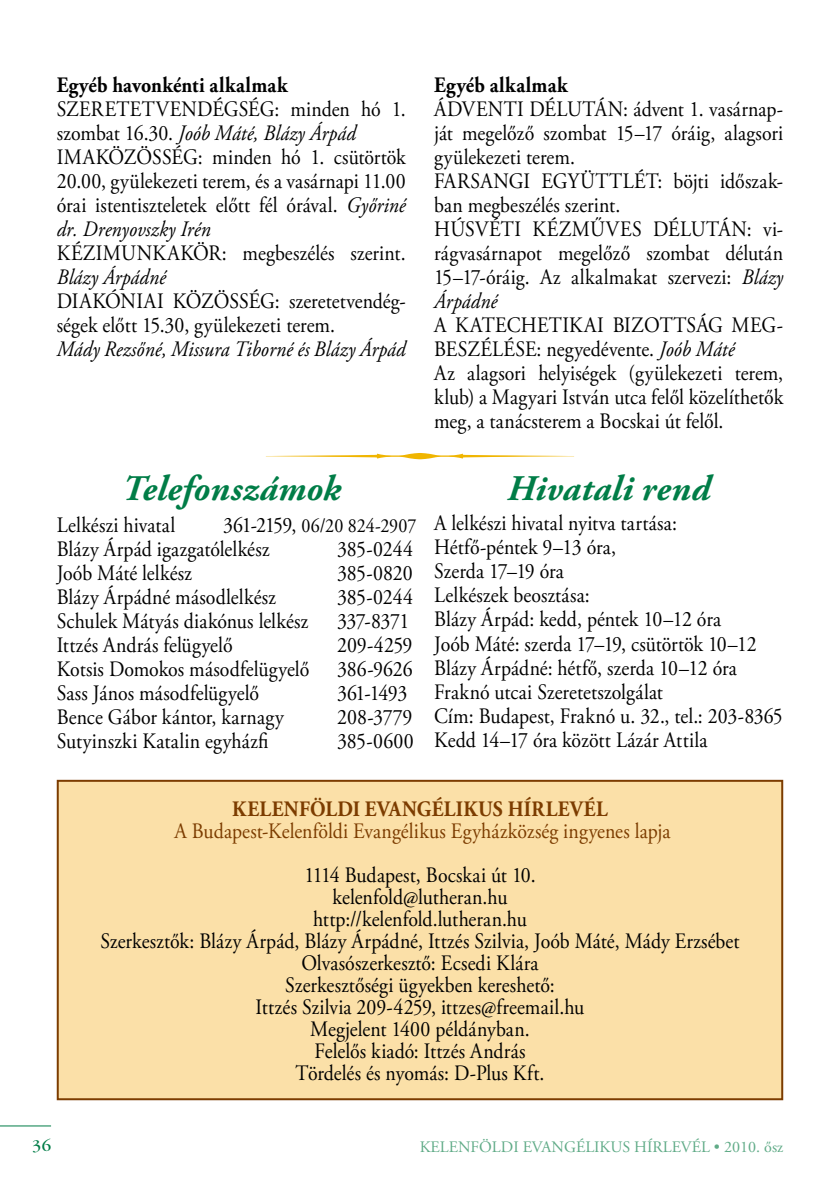
<style>
.page{position:relative;width:840px;height:1191px;background:#fff}
.page>*{position:absolute;margin:0;border:0;box-sizing:border-box;transform-origin:0 0}
.t1{font:italic 700 36px "Adobe Garamond Pro";letter-spacing:.01em;color:#007d47}
.t2{font:22px/24px "Adobe Garamond Pro";letter-spacing:.005em;color:#000;scale:.9 1}
.t3{font:22px "Adobe Garamond Pro";letter-spacing:.005em;color:#7c3c00;scale:.9 1}
.t4{font:italic 22px "Adobe Garamond Pro";letter-spacing:.005em;color:#000;scale:.9 1}
.t5{font:700 22px "Adobe Garamond Pro";letter-spacing:.015em;color:#000;scale:.9 1}
.t6{font:700 22px "Adobe Garamond Pro";letter-spacing:.02em;color:#7c3c00;scale:.9 1}
.t7{font:20px "Adobe Garamond Pro";color:#000;scale:.9 1}
.t8{font:16px "Adobe Garamond Pro";color:#60ab87}
.t9{font:16px "Garamond PFL";color:#007d47}
.s1{font-style:italic}
.s2{font-size:22px}
</style>
<div class="page">
<hr style="left:0;top:1125px;width:51px;height:1px;background:#007d47">
<svg style="left:266px;top:453px;width:308px;height:6px"></svg>
<div style="left:58px;top:781px;width:723px;height:318px;background:#fbe0a8"></div>
<div style="left:57px;top:780px;width:725px;height:320px;border:2px solid #7c3c00"></div>
<p class="t5" style="left:57px;top:72px;width:258px">Egyéb havonkénti alkalmak</p>
<p class="t2" style="left:57px;top:98px;width:389px">SZERETETVENDÉGSÉG: minden hó 1. szombat 16.30. <span class="s1">Joób Máté, Blázy Árpád </span>IMAKÖZÖSSÉG: minden hó 1. csütörtök 20.00, gyülekezeti terem, és a vasárnapi 11.00 órai istentiszteletek előtt fél órával. <span class="s1">Győriné dr. Drenyovszky Irén</span></p>
<p class="t2" style="left:57px;top:242px;width:389px">KÉZIMUNKAKÖR: megbeszélés szerint.</p>
<p class="t4" style="left:57px;top:264px;width:123px">Blázy Árpádné</p>
<p class="t2" style="left:57px;top:290px;width:389px">DIAKÓNIAI KÖZÖSSÉG: szeretetvendég&shy;ségek előtt 15.30, gyülekezeti terem.</p>
<p class="t4" style="left:57px;top:336px;width:389px">Mády Rezsőné, Missura Tiborné és Blázy Árpád</p>
<p class="t5" style="left:434px;top:72px;width:150px">Egyéb alkalmak</p>
<p class="t2" style="left:434px;top:98px;width:389px">ÁDVENTI DÉLUTÁN: ádvent 1. vasárnap&shy;ját megelőző szombat 15–17 óráig, alagsori gyülekezeti terem.<br>FARSANGI EGYÜTTLÉT: böjti időszak&shy;ban megbeszélés szerint.<br>HÚSVÉTI KÉZMŰVES DÉLUTÁN: vi&shy;rágvasárnapot megelőző szombat délután<br>15–17-óráig. Az alkalmakat szervezi: <span class="s1">Blázy<br>Árpádné</span></p>
<p class="t2" style="left:434px;top:314px;width:389px">A KATECHETIKAI BIZOTTSÁG MEG-BESZÉLÉSE: negyedévente. <span class="s1">Joób Máté<br></span>Az alagsori helyiségek (gyülekezeti terem, klub) a Magyari István utca felől közelíthetők meg, a tanácsterem a Bocskai út felől.</p>
<h1 class="t1" style="left:122px;top:468px;width:220px">Telefonszámok</h1>
<h1 class="t1" style="left:507px;top:468px;width:204px">Hivatali rend</h1>
<p class="t2" style="left:434px;top:512px;width:388px">A lelkészi hivatal nyitva tartása:<br>Hétfő-péntek 9–13 óra,<br>Szerda 17–19 óra<br>Lelkészek beosztása:<br>Blázy Árpád: kedd, péntek 10–12 óra<br>Joób Máté: szerda 17–19, csütörtök 10–12<br>Blázy Árpádné: hétfő, szerda 10–12 óra<br>Fraknó utcai Szeretetszolgálat<br>Cím: Budapest, Fraknó u. 32., tel.: 203-8365<br>Kedd 14–17 óra között Lázár Attila</p>
<p class="t2" style="left:57px;top:514px;width:133px">Lelkészi hivatal</p>
<p class="t7" style="left:223px;top:514px;width:216px"><span class="s2">361-2159,</span> 06/20 824-2907</p>
<p class="t2" style="left:57px;top:538px;width:238px">Blázy Árpád igazgatólelkész</p>
<p class="t2" style="left:337px;top:538px;width:86px">385-0244</p>
<p class="t2" style="left:57px;top:562px;width:152px">Joób Máté lelkész</p>
<p class="t2" style="left:337px;top:562px;width:86px">385-0820</p>
<p class="t2" style="left:57px;top:586px;width:245px">Blázy Árpádné másodlelkész</p>
<p class="t2" style="left:337px;top:586px;width:86px">385-0244</p>
<p class="t2" style="left:57px;top:610px;width:281px">Schulek Mátyás diakónus lelkész</p>
<p class="t2" style="left:337px;top:610px;width:82px">337-8371</p>
<p class="t2" style="left:57px;top:634px;width:197px">Ittzés András felügyelő</p>
<p class="t2" style="left:337px;top:634px;width:85px">209-4259</p>
<p class="t2" style="left:57px;top:658px;width:282px">Kotsis Domokos másodfelügyelő</p>
<p class="t2" style="left:337px;top:658px;width:85px">386-9626</p>
<p class="t2" style="left:57px;top:682px;width:226px">Sass János másodfelügyelő</p>
<p class="t2" style="left:337px;top:682px;width:79px">361-1493</p>
<p class="t2" style="left:57px;top:706px;width:254px">Bence Gábor kántor, karnagy</p>
<p class="t2" style="left:337px;top:706px;width:85px">208-3779</p>
<p class="t2" style="left:57px;top:730px;width:237px">Sutyinszki Katalin egyházfi</p>
<p class="t2" style="left:337px;top:730px;width:87px">385-0600</p>
<p class="t6" style="left:232px;top:796px;width:418px">KELENFÖLDI EVANGÉLIKUS HÍRLEVÉL</p>
<p class="t3" style="left:174px;top:817px;width:552px">A Budapest-Kelenföldi Evangélikus Egyházközség ingyenes lapja</p>
<p class="t2" style="left:100px;top:864px;width:711px;line-height:22px;text-align:center">1114 Budapest, Bocskai út 10.<br>kelenfold@lutheran.hu<br>http://kelenfold.lutheran.hu<br>Szerkesztők: Blázy Árpád, Blázy Árpádné, Ittzés Szilvia, Joób Máté, Mády Erzsébet Olvasószerkesztő: Ecsedi Klára<br>Szerkesztőségi ügyekben kereshető:<br>Ittzés Szilvia 209-4259, ittzes@freemail.hu<br>Megjelent 1400 példányban.<br>Felelős kiadó: Ittzés András<br>Tördelés és nyomás: D-Plus Kft.</p>
<p class="t9" style="left:32px;top:1137px;width:20px">36</p>
<p class="t8" style="left:419px;top:1136px;width:365px">KELENFÖLDI EVANGÉLIKUS HÍRLEVÉL • 2010. ősz</p>
</div>
